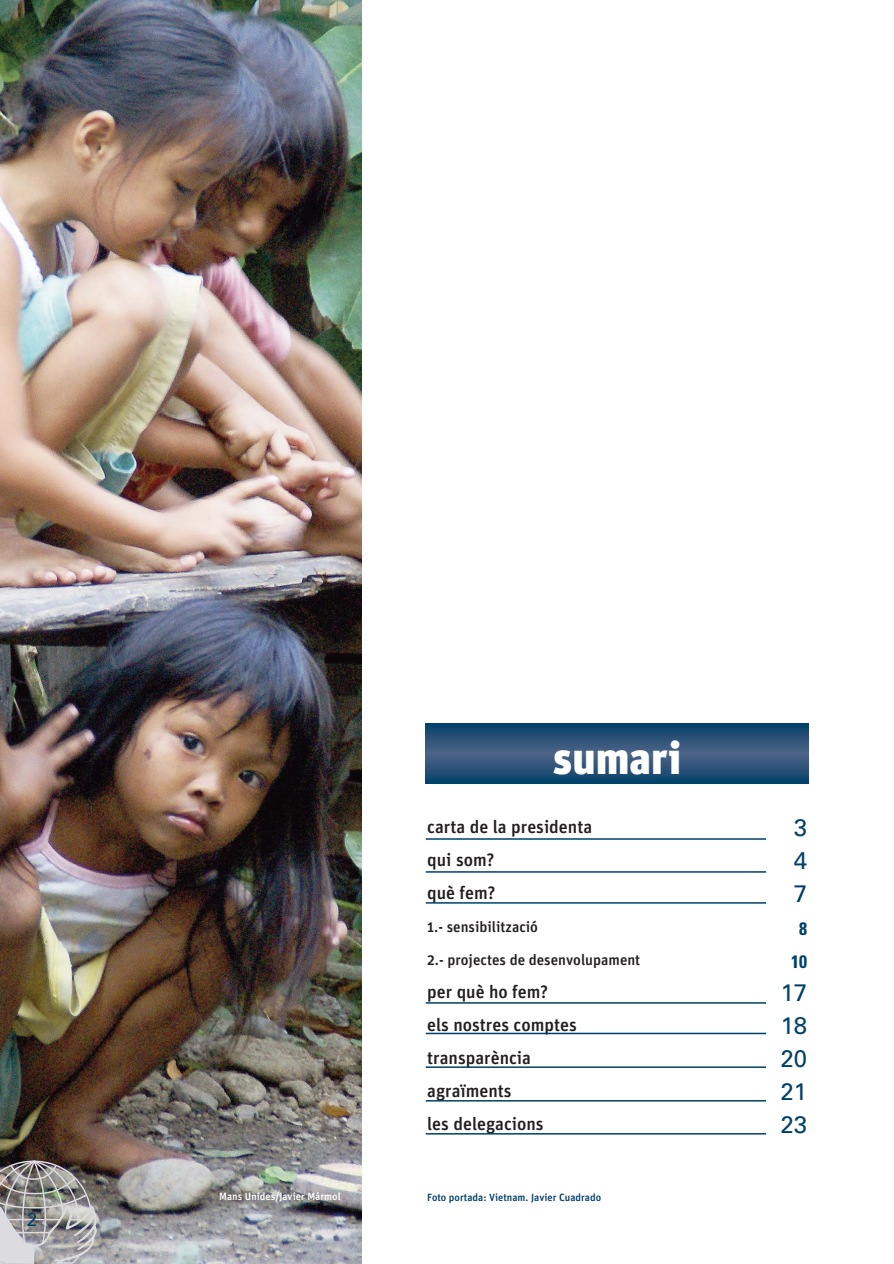
<style>
.page{position:relative;width:894px;height:1264px;background:#fff}
.page>*{position:absolute;margin:0;border:0;box-sizing:border-box;transform-origin:0 0}
.t1{font:900 45px "Unit OT";color:#fff}
.t2{font:24px/33px "Univers LT Std";color:#004068;text-align:justify}
.t3{font:18.9px "Univers LT Std";color:#004068}
.t4{font:500 18px/33px "Unit OT";color:#231f20}
.t5{font:700 condensed 18px/33px "Univers LT Std";color:#004068;text-align:center}
.t6{font:500 15px "Unit OT";color:#231f20}
.t7{font:500 10.5px "Unit OT";color:#004068}
.t8{font:500 10.5px "Unit OT";color:#fff}
</style>
<div class="page">
<svg style="left:425px;top:723px;width:383px;height:60px;background:#295278"></svg>
<img style="left:0;top:0;width:362px;height:1263px">
<hr style="left:425px;top:838px;width:341px;height:1px;background:#004068">
<hr style="left:425px;top:871px;width:341px;height:1px;background:#004068">
<hr style="left:425px;top:902px;width:341px;height:1px;background:#004068">
<hr style="left:425px;top:1002px;width:341px;height:1px;background:#004068">
<hr style="left:425px;top:1032px;width:341px;height:2px;background:#004068">
<hr style="left:425px;top:1066px;width:341px;height:1px;background:#004068">
<hr style="left:425px;top:1100px;width:341px;height:1px;background:#004068">
<hr style="left:425px;top:1133px;width:341px;height:1px;background:#004068">
<img style="left:0;top:1157px;width:97px;height:106px">
<p class="t3" style="left:27px;top:1208px;width:12px">2</p>
<p class="t8" style="left:219px;top:1192px;width:123px">Mans Unides/Javier Mármol</p>
<h1 class="t1" style="left:553px;top:738px;width:129px">sumari</h1>
<p class="t4" style="left:427px;top:811px;width:166px">carta de la presidenta qui som?<br>què fem?</p>
<p class="t6" style="left:427px;top:921px;width:112px">1.- sensibilització</p>
<p class="t6" style="left:427px;top:954px;width:215px">2.- projectes de desenvolupament</p>
<p class="t4" style="left:427px;top:976px;width:151px">per què ho fem?<br>els nostres comptes transparència agraïments<br>les delegacions</p>
<p class="t7" style="left:427px;top:1193px;width:175px">Foto portada: Vietnam. Javier Cuadrado</p>
<h2 class="t2" style="left:793px;top:811px;width:15px">3<br>4<br>7</h2>
<p class="t5" style="left:791px;top:913px;width:17px">8<br>10</p>
<h2 class="t2" style="left:780px;top:976px;width:28px">17<br>18<br>20<br>21<br>23</h2>
</div>
